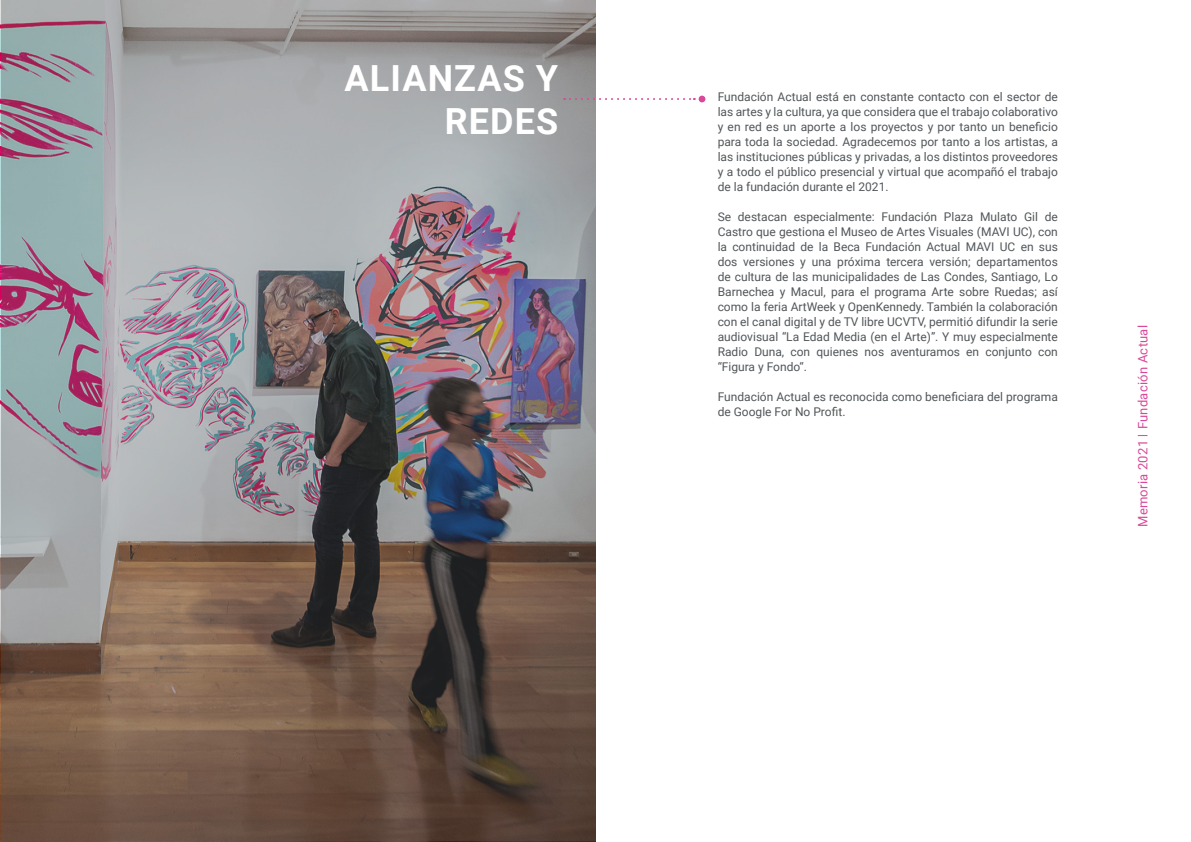
<style>
.page{position:relative;width:1191px;height:842px;background:#fff}
.page>*{position:absolute;margin:0;border:0;box-sizing:border-box;transform-origin:0 0}
.t1{font:700 36px/43.2px "Roboto";letter-spacing:.03em;color:#fff;text-align:right}
.t2{font:13px "Roboto";letter-spacing:.02em;color:#d84a99}
.t3{font:12px/15px "Roboto";color:#515659;text-align:justify}
</style>
<div class="page">
<img style="left:1px;top:0;width:594px;height:841px">
<div style="left:698px;top:96px;width:7px;height:6px;background:#d84a99;border-radius:50%"></div>
<svg style="left:564px;top:98px;width:131px;height:2px"></svg>
<p class="t1" style="left:344px;top:55px;width:215px">ALIANZAS Y<br>REDES</p>
<p class="t3" style="left:717px;top:89px;width:342px">Fundación Actual está en constante contacto con el sector de las artes y la cultura, ya que considera que el trabajo colaborativo y en red es un aporte a los proyectos y por tanto un beneficio para toda la sociedad. Agradecemos por tanto a los artistas, a las instituciones públicas y privadas, a los distintos proveedores y a todo el público presencial y virtual que acompañó el trabajo de la fundación durante el 2021.</p>
<p class="t3" style="left:717px;top:209px;width:342px">Se destacan especialmente: Fundación Plaza Mulato Gil de Castro que gestiona el Museo de Artes Visuales (MAVI UC), con la continuidad de la Beca Fundación Actual MAVI UC en sus dos versiones y una próxima tercera versión; departamentos de cultura de las municipalidades de Las Condes, Santiago, Lo Barnechea y Macul, para el programa Arte sobre Ruedas; así como la feria ArtWeek y OpenKennedy. También la colaboración con el canal digital y de TV libre UCVTV, permitió difundir la serie audiovisual “La Edad Media (en el Arte)”. Y muy especialmente Radio Duna, con quienes nos aventuramos en conjunto con “Figura y Fondo“.</p>
<p class="t3" style="left:717px;top:389px;width:342px">Fundación Actual es reconocida como beneficiara del programa de Google For No Profit.</p>
<p class="t2" style="left:1133px;top:527px;width:204px;rotate:-90deg">Memoria 2021 Fundación Actual</p>
</div>
